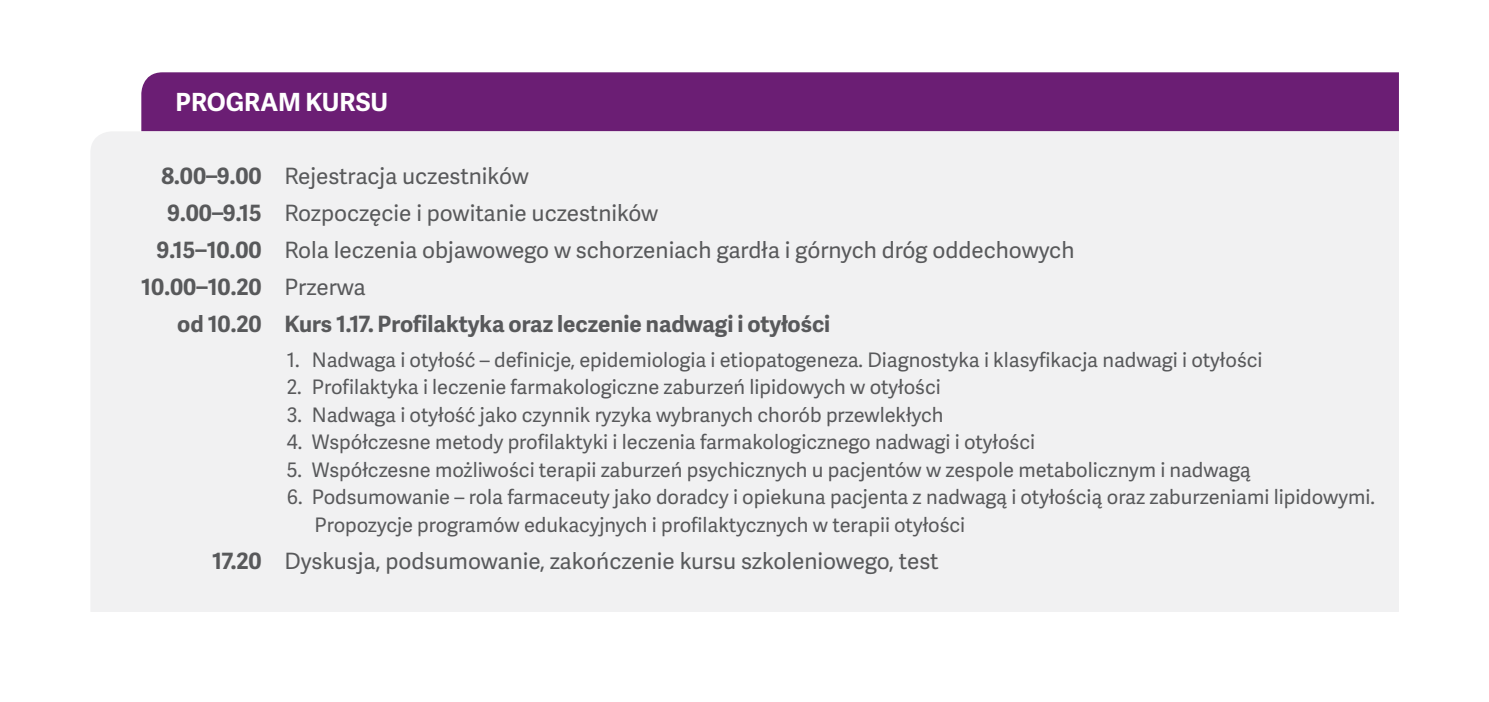
<style>
.page{position:relative;width:1489px;height:702px;background:#fff}
.page>*{position:absolute;margin:0;border:0;box-sizing:border-box;transform-origin:0 0}
.t1{font:700 25px "Adelle Sans";color:#fff}
.t2{font:22.5px "Adelle Sans";color:#58595b}
.t3{font:700 22.5px "Adelle Sans";color:#58595b}
.t4{font:20px/27.5px "Adelle Sans";color:#58595b}
.s1{font-weight:700}
.s2{font-weight:400}
</style>
<div class="page">
<div style="left:141px;top:72px;width:1257px;height:59px;background:#6b1e74"></div>
<div style="left:91px;top:131px;width:1307px;height:481px;background:#f1f1f2"></div>
<p class="t1" style="left:175px;top:84px;width:214px">PROGRAM KURSU</p>
<p class="t2" style="left:161px;top:160px;width:369px"><span class="s1">8.00–9.00</span> Rejestracja uczestników</p>
<p class="t2" style="left:167px;top:197px;width:492px"><span class="s1">9.00–9.15</span> Rozpoczęcie i powitanie uczestników</p>
<p class="t2" style="left:156px;top:234px;width:919px"><span class="s1">9.15–10.00</span> Rola leczenia objawowego w schorzeniach gardła i górnych dróg oddechowych</p>
<p class="t3" style="left:141px;top:270px;width:226px">10.00–10.20 <span class="s2">Przerwa</span></p>
<p class="t3" style="left:177px;top:307px;width:654px">od 10.20 Kurs 1.17. Profilaktyka oraz leczenie nadwagi i otyłości</p>
<p class="t4" style="left:287px;top:345px;width:977px">1. Nadwaga i otyłość – definicje, epidemiologia i etiopatogeneza. Diagnostyka i klasyfikacja nadwagi i otyłości</p>
<p class="t4" style="left:287px;top:372px;width:655px">2. Profilaktyka i leczenie farmakologiczne zaburzeń lipidowych w otyłości</p>
<p class="t4" style="left:287px;top:400px;width:658px">3. Nadwaga i otyłość jako czynnik ryzyka wybranych chorób przewlekłych</p>
<p class="t4" style="left:287px;top:427px;width:749px">4. Współczesne metody profilaktyki i leczenia farmakologicznego nadwagi i otyłości</p>
<p class="t4" style="left:287px;top:455px;width:965px">5. Współczesne możliwości terapii zaburzeń psychicznych u pacjentów w zespole metabolicznym i nadwagą</p>
<p class="t4" style="left:314px;top:482px;width:1062px;text-indent:-28px">6. Podsumowanie – rola farmaceuty jako doradcy i opiekuna pacjenta z nadwagą i otyłością oraz zaburzeniami lipidowymi.<br>Propozycje programów edukacyjnych i profilaktycznych w terapii otyłości</p>
<p class="t2" style="left:212px;top:545px;width:727px"><span class="s1">17.20</span> Dyskusja, podsumowanie, zakończenie kursu szkoleniowego, test</p>
</div>
